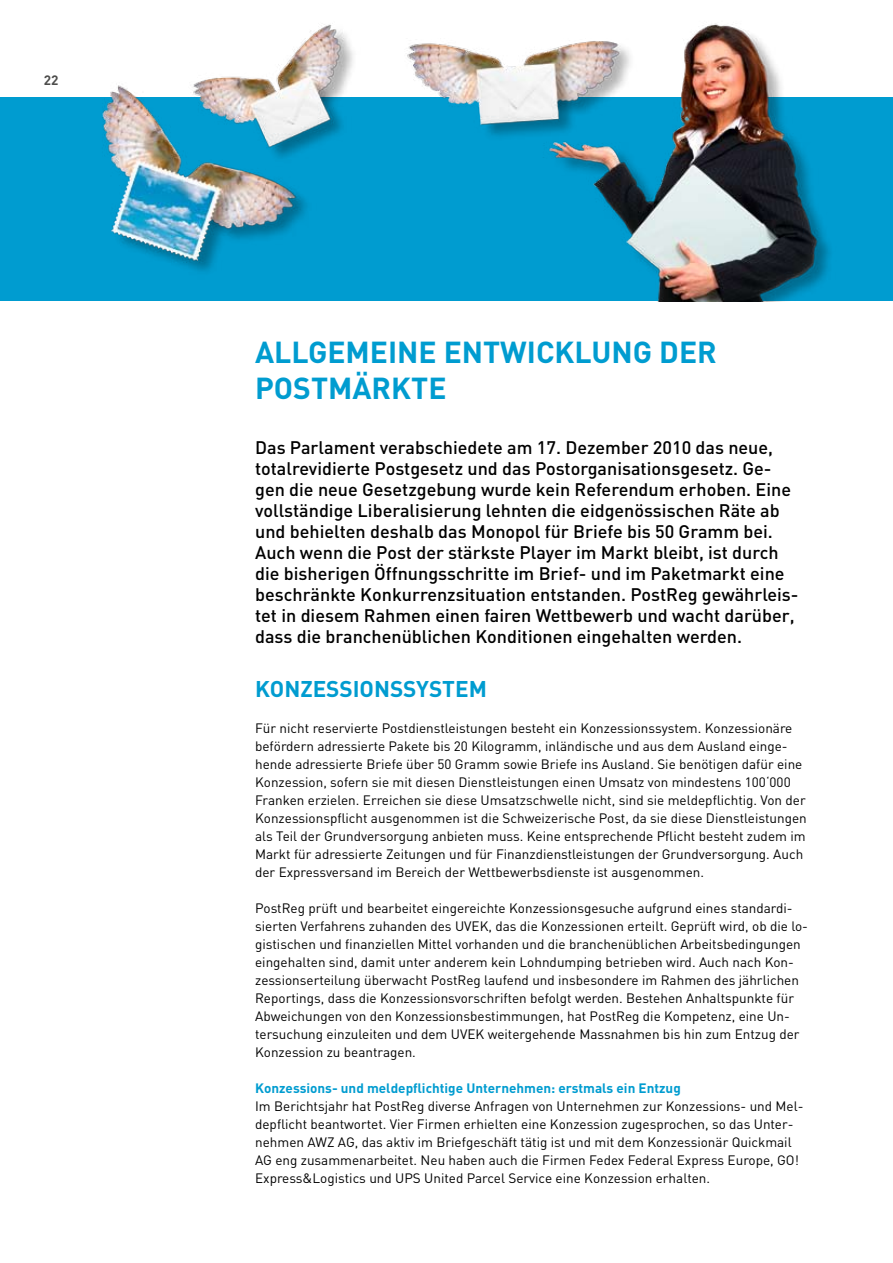
<style>
.page{position:relative;width:893px;height:1263px;background:#fff}
.page>*{position:absolute;margin:0;border:0;box-sizing:border-box;transform-origin:0 0}
.t1{font:700 30px "DIN";color:#009cd0}
.t2{font:700 22.5px "DIN";color:#009cd0}
.t3{font:500 18px/21px "DIN";color:#000}
.t4{font:13.5px/18px "DIN";color:#000}
.t5{font:700 13.5px "DIN";color:#009cd0}
.t6{font:700 13.5px "DIN";color:#4d4d4c}
</style>
<div class="page">
<img style="left:0;top:23px;width:893px;height:278px">
<p class="t6" style="left:44px;top:71px;width:16px">22</p>
<h1 class="t1" style="left:255px;top:333px;width:339px">Allgem ein e Entwicklun</h1>
<h1 class="t1" style="left:633px;top:333px;width:79px">g der</h1>
<h1 class="t1" style="left:255px;top:369px;width:193px">Postmärkte</h1>
<p class="t3" style="left:255px;top:436px;width:545px">Das Parlament verabschiedete am 17. Dezember 2010 das neue, totalrevidierte Postgesetz und das Postorganisationsgesetz. Ge&shy;gen die neue Gesetzgebung wurde kein Referendum erhoben. Eine vollständige Liberalisierung lehnten die eidgenössischen Räte ab und behielten deshalb das Monopol für Briefe bis 50 Gramm bei.<br>Auch wenn die Post der stärkste Player im Markt bleibt, ist durch die bisherigen Öffnungsschritte im Brief- und im Paketmarkt eine beschränkte Konkurrenzsituation entstanden. PostReg gewährleis&shy;tet in diesem Rahmen einen fairen Wettbewerb und wacht darüber, dass die branchenüblichen Konditionen eingehalten werden.</p>
<h2 class="t2" style="left:255px;top:674px;width:230px">Konzessionssystem</h2>
<p class="t4" style="left:255px;top:719px;width:553px">Für nicht reservierte Postdienstleistungen besteht ein Konzessionssystem. Konzessionäre befördern adressierte Pakete bis 20 Kilogramm, inländische und aus dem Ausland einge&shy;hende adressierte Briefe über 50 Gramm sowie Briefe ins Ausland. Sie benötigen dafür eine Konzession, sofern sie mit diesen Dienstleistungen einen Umsatz von mindestens 100‘000<br>Franken erzielen. Erreichen sie diese Umsatzschwelle nicht, sind sie meldepflichtig. Von der Konzessionspflicht ausgenommen ist die Schweizerische Post, da sie diese Dienstleistungen als Teil der Grundversorgung anbieten muss. Keine entsprechende Pflicht besteht zudem im Markt für adressierte Zeitungen und für Finanzdienstleistungen der Grundversorgung. Auch der Expressversand im Bereich der Wettbewerbsdienste ist ausgenommen.</p>
<p class="t4" style="left:255px;top:899px;width:554px">PostReg prüft und bearbeitet eingereichte Konzessionsgesuche aufgrund eines standardi&shy;sierten Verfahrens zuhanden des UVEK, das die Konzessionen erteilt. Geprüft wird, ob die lo&shy;gistischen und finanziellen Mittel vorhanden und die branchenüblichen Arbeitsbedingungen eingehalten sind, damit unter anderem kein Lohndumping betrieben wird. Auch nach Kon&shy;zessionserteilung überwacht PostReg laufend und insbesondere im Rahmen des jährlichen Reportings, dass die Konzessionsvorschriften befolgt werden. Bestehen Anhaltspunkte für Abweichungen von den Konzessionsbestimmungen, hat PostReg die Kompetenz, eine Un&shy;tersuchung einzuleiten und dem UVEK weitergehende Massnahmen bis hin zum Entzug der Konzession zu beantragen.</p>
<p class="t5" style="left:255px;top:1079px;width:427px">Konzessions- und meldepflichtige Unternehmen: erstmals ein Entzug</p>
<p class="t4" style="left:255px;top:1097px;width:550px">Im Berichtsjahr hat PostReg diverse Anfragen von Unternehmen zur Konzessions- und Mel&shy;depflicht beantwortet. Vier Firmen erhielten eine Konzession zugesprochen, so das Unter&shy;nehmen AWZ AG, das aktiv im Briefgeschäft tätig ist und mit dem Konzessionär Quickmail AG eng zusammenarbeitet. Neu haben auch die Firmen Fedex Federal Express Europe, GO!<br>Express&amp;Logistics und UPS United Parcel Service eine Konzession erhalten.</p>
</div>
